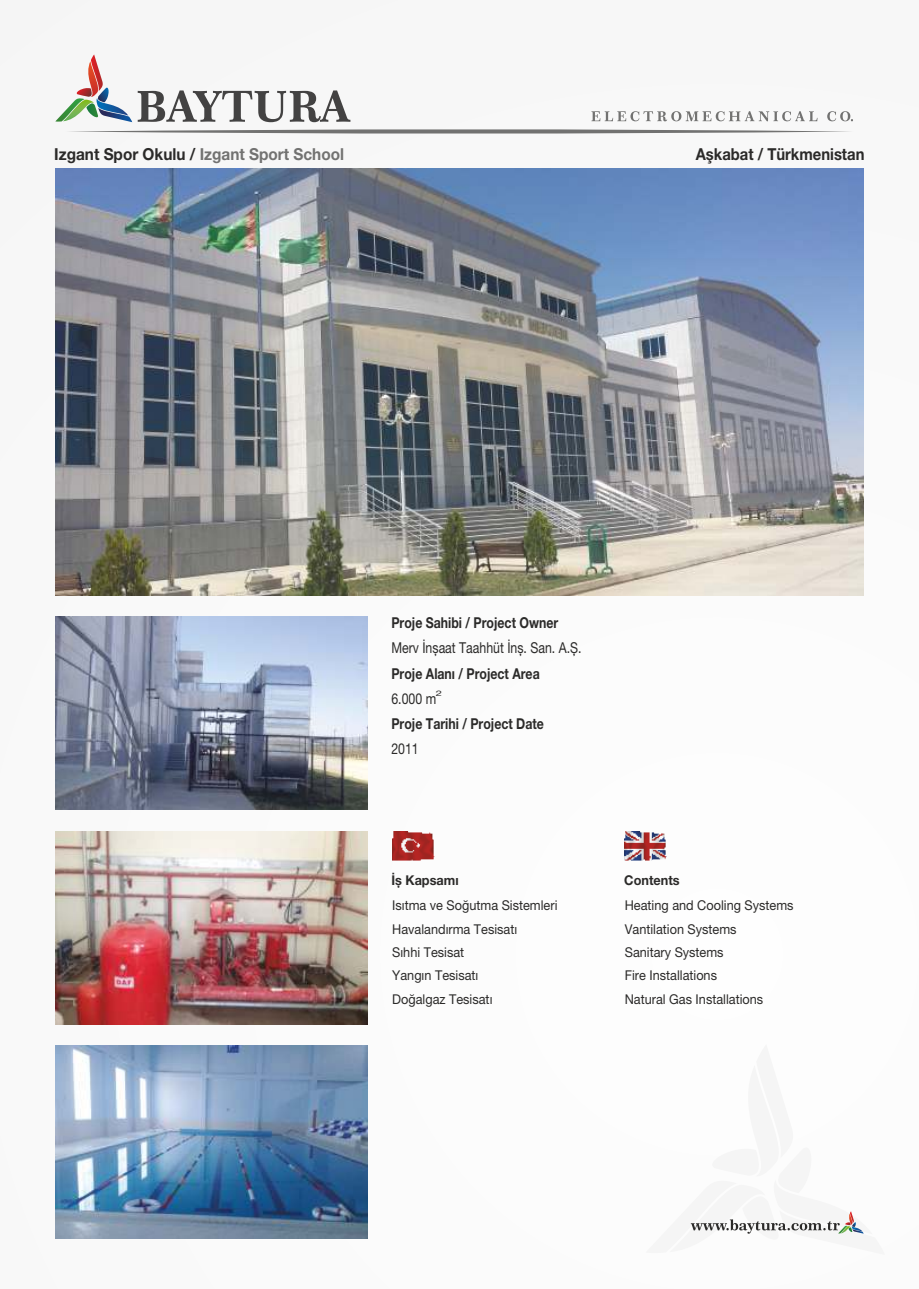
<style>
.page{position:relative;width:919px;height:1289px;background:#fff}
.page>*{position:absolute;margin:0;border:0;box-sizing:border-box;transform-origin:0 0}
.t1{font:700 16.5px "Helvetica Neue LT Pro";color:#727271;scale:.93 1}
.t2{font:700 16.5px "Helvetica Neue LT Pro";color:#2b2a29;scale:.9 1}
.t3{font:700 15px "Helvetica Neue LT Pro";color:#2b2a29;scale:.82 1}
.t4{font:15px "Helvetica Neue LT Pro";color:#2b2a29;scale:.82 1}
.t5{font:13.5px/23.4px "Helvetica Neue LT Pro";color:#2b2a29;scale:.94 1}
.t6{font:700 13.5px "Helvetica Neue LT Pro";color:#2b2a29;scale:.94 1}
.t7{font:7.65px "Helvetica Neue LT Pro";color:#2b2a29;scale:1.46 1}
.s1{color:#2b2a29}
</style>
<div class="page">
<div style="left:0;top:0;width:918px;height:1288px;background:#fbfbfb"></div>
<svg style="left:690px;top:1211px;width:174px;height:23px"></svg>
<svg style="left:55px;top:54px;width:77px;height:68px"></svg>
<svg style="left:138px;top:90px;width:212px;height:32px"></svg>
<svg style="left:68px;top:129px;width:783px;height:5px"></svg>
<svg style="left:591px;top:111px;width:262px;height:10px"></svg>
<img style="left:392px;top:831px;width:42px;height:30px">
<img style="left:624px;top:831px;width:42px;height:30px">
<img style="left:55px;top:1045px;width:313px;height:193px">
<img style="left:55px;top:616px;width:312px;height:194px">
<img style="left:55px;top:831px;width:313px;height:193px">
<img style="left:55px;top:168px;width:808px;height:427px">
<p class="t1" style="left:54px;top:148px;width:313px"><span class="s1">Izgant Spor Okulu /</span> Izgant Sport School</p>
<p class="t2" style="left:695px;top:148px;width:189px">Aşkabat / Türkmenistan</p>
<p class="t3" style="left:391px;top:617px;width:205px">Proje Sahibi / Project Owner</p>
<p class="t4" style="left:391px;top:642px;width:233px">Merv İnșaat Taahhüt İnș. San. A.Ș.</p>
<p class="t3" style="left:391px;top:667px;width:182px">Proje Alanı / Project Area</p>
<p class="t4" style="left:391px;top:693px;width:56px">6.000 m</p>
<p class="t3" style="left:391px;top:718px;width:187px">Proje Tarihi / Project Date</p>
<p class="t4" style="left:391px;top:743px;width:35px">2011</p>
<p class="t7" style="left:436px;top:690px;width:6px">2</p>
<p class="t6" style="left:391px;top:874px;width:73px">İș Kapsamı</p>
<p class="t6" style="left:624px;top:874px;width:60px">Contents</p>
<p class="t5" style="left:392px;top:895px;width:177px">Isıtma ve Soğutma Sistemleri<br>Havalandırma Tesisatı<br>Sıhhi Tesisat<br>Yangın Tesisatı<br>Doğalgaz Tesisatı</p>
<p class="t5" style="left:624px;top:895px;width:181px">Heating and Cooling Systems<br>Vantilation Systems<br>Sanitary Systems<br>Fire Installations<br>Natural Gas Installations</p>
</div>
